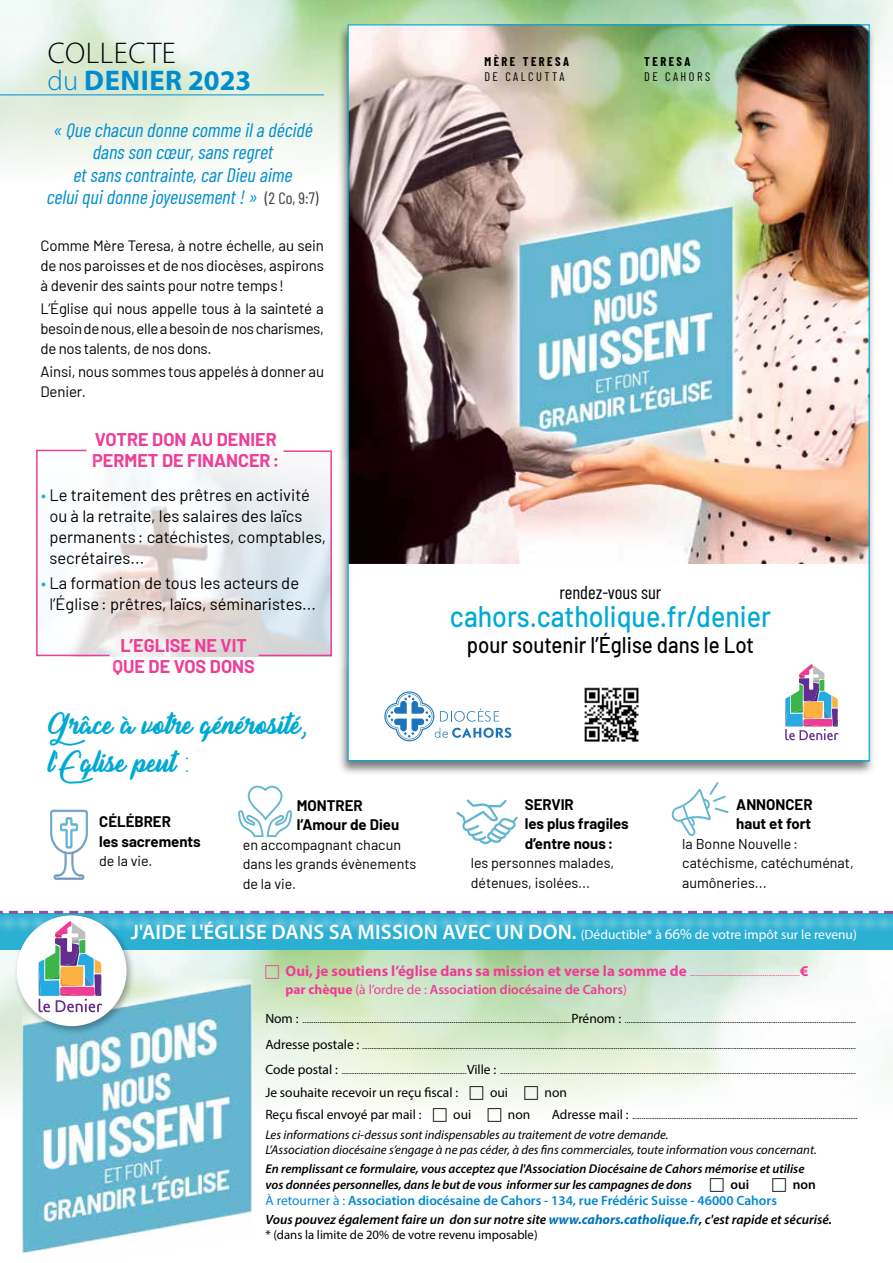
<style>
.page{position:relative;width:893px;height:1263px;background:#fff}
.page>*{position:absolute;margin:0;border:0;box-sizing:border-box;transform-origin:0 0}
.t1{font:31.5px/37.8px "Liar Script";color:#00aad3}
.t2{font:300 30px "Myriad Pro";letter-spacing:.02em;color:#000}
.t3{font:500 29.7px "Barlow";color:#00aad3;scale:.9 1}
.t4{font:700 28.5px "Myriad Pro";color:#008dd0}
.t5{font:500 22.65px "Barlow";color:#000;scale:.9 1}
.t6{font:600 21px "Myriad Pro";color:#fff}
.t7{font:italic 19.5px/22.5px "Barlow Condensed";letter-spacing:-.015em;color:#008dd0;text-align:center}
.t8{font:18.6px "Barlow Condensed";color:#000}
.t9{font:700 18px/21px "Barlow";color:#ee3d96}
.t10{font:16.5px/21px "Barlow";color:#000}
.t11{font:15px/20.2px "Barlow";letter-spacing:-.015em;color:#000;text-align:justify}
.t12{font:700 15px/19.5px "Barlow";color:#000}
.t13{font:14.25px/19.5px "Barlow";color:#000}
.t14{font:italic 600 13.5px/18.3px "Myriad Pro";color:#000}
.t15{font:13.5px "Myriad Pro";color:#000}
.t16{font:600 13.5px "Myriad Pro";color:#ee3d96}
.t17{font:13.5px "Myriad Pro";color:#fff}
.t18{font:600 13.5px "Myriad Pro";color:#000}
.t19{font:italic 12.75px/15px "Myriad Pro";color:#000}
.t20{font:italic 600 12.75px/16.2px "Myriad Pro";color:#000}
.t21{font:12.75px "Myriad Pro";color:#000}
.t22{font:12.45px "Barlow Condensed";letter-spacing:.2em;color:#000}
.t23{font:700 12.45px "Barlow Condensed";letter-spacing:.2em;color:#000}
.t24{font:9px "Myriad Pro";color:#000}
.t25{font:9px "Myriad Pro";color:#ee3d96}
.s1{font-weight:300}
.s2{font-style:normal;font-size:16.5px;color:#414042}
.s3{color:#00aad3}
.s4{font-weight:600;font-size:21px}
.s5{font-size:15px}
.s6{font-weight:700;font-size:15px}
.s7{font-weight:700}
.s8{font-weight:400}
.s9{font-size:13.5px}
.s10{font-weight:400;font-style:normal;color:#0089cf}
.s11{font-style:normal;color:#0089cf}
.s12{font-weight:700;color:#0072bc}
</style>
<div class="page">
<img style="left:0;top:0;width:893px;height:165px">
<div style="left:338px;top:24px;width:537px;height:753px;background:#000;opacity:.51"></div>
<div style="left:348px;top:24px;width:521px;height:736px;background:#fff"></div>
<div style="left:0;top:913px;width:893px;height:37px;background:#2bb0d4"></div>
<img style="left:349px;top:26px;width:519px;height:537px">
<svg style="left:785px;top:664px;width:53px;height:76px"></svg>
<img style="left:584px;top:687px;width:55px;height:55px">
<svg style="left:384px;top:691px;width:127px;height:50px"></svg>
<img style="left:22px;top:980px;width:230px;height:274px">
<svg style="left:0;top:916px;width:893px;height:14px;fill:#43b9d9"></svg>
<svg style="left:0;top:911px;width:893px;height:3px"></svg>
<div style="left:14px;top:912px;width:122px;height:123px;background:#000;opacity:.32"></div>
<div style="left:17px;top:915px;width:109px;height:111px;background:#fff;border-radius:50%"></div>
<svg style="left:39px;top:921px;width:63px;height:91px"></svg>
<svg style="left:456px;top:799px;width:62px;height:45px"></svg>
<svg style="left:671px;top:782px;width:58px;height:54px"></svg>
<svg style="left:238px;top:786px;width:54px;height:51px"></svg>
<svg style="left:50px;top:809px;width:38px;height:71px"></svg>
<hr style="left:0;top:95px;width:324px;height:1px;background:#008dd0">
<img style="left:127px;top:456px;width:130px;height:200px">
<svg style="left:111px;top:486px;width:16px;height:171px"></svg>
<svg style="left:35px;top:449px;width:76px;height:208px"></svg>
<svg style="left:338px;top:453px;width:12px;height:222px"></svg>
<svg style="left:257px;top:450px;width:75px;height:207px"></svg>
<svg style="left:265px;top:964px;width:14px;height:14px"></svg>
<svg style="left:470px;top:1086px;width:13px;height:13px"></svg>
<svg style="left:524px;top:1086px;width:14px;height:13px"></svg>
<h2 class="t2" style="left:48px;top:35px;width:126px">COLLECTE</h2>
<h3 class="t4" style="left:48px;top:62px;width:205px"><span class="s1">DU</span> Deni er 2023</h3>
<h3 class="t7" style="left:46px;top:117px;width:274px">« Quechacun donnecommeiladécidé dansson cœur,sansregret etsanscontrainte,carDieu aime celuiquidonnejoyeusement! » <span class="s2">( 2 C o , 9 : 7 )</span></h3>
<h3 class="t11" style="left:40px;top:234px;width:285px">Comme Mère Teresa, à notre échelle, au sein de nos paroisses et de nos diocèses, aspirons à devenir des saints pour notre temps!</h3>
<h3 class="t11" style="left:40px;top:297px;width:285px">L’église qui nous appelle tous à la sainteté a besoin de nous, elle a besoin de nos charismes, de nos talents, de nos dons.</h3>
<h3 class="t11" style="left:40px;top:360px;width:285px">Ainsi, nous sommes tous appelés à donner au<br>Denier.</h3>
<h3 class="t9" style="left:92px;top:428px;width:189px">VOTRE DON AU DENIER<br>PERMET DE FINANCER:</h3>
<h3 class="t10" style="left:49px;top:483px;width:278px;text-indent:-8px"><span class="s3">•</span> Le traitement des prêtres en activité ou à la retraite, les salaires des laïcs permanents : catéchistes, comptables, secrétaires...</h3>
<h3 class="t10" style="left:49px;top:572px;width:268px;text-indent:-8px"><span class="s3">•</span> La formation de tous les acteurs de l’Église: prêtres, laïcs, séminaristes...</h3>
<h3 class="t9" style="left:112px;top:634px;width:142px;text-align:center">L’EGLISE NE VIT<br>QUE DE VOS DONS</h3>
<h1 class="t1" style="left:48px;top:705px;width:261px">Grâce à votre générosité, l'Eglise peut :</h1>
<h3 class="t12" style="left:99px;top:811px;width:103px">CÉLÉBRER<br>LES SACREMENTS</h3>
<h3 class="t13" style="left:99px;top:850px;width:55px">de la vie.</h3>
<h3 class="t12" style="left:297px;top:794px;width:104px">MONTRER<br>L’AMOUR DE DIEU</h3>
<h3 class="t13" style="left:243px;top:834px;width:175px">en accompagnant chacun dans les grands évènements de la vie.</h3>
<h3 class="t23" style="left:484px;top:53px;width:86px">MÈRE TERESA</h3>
<h3 class="t22" style="left:484px;top:68px;width:82px">de calcutta</h3>
<h3 class="t23" style="left:644px;top:53px;width:48px">TERESA</h3>
<h3 class="t22" style="left:644px;top:68px;width:68px">D e cahors</h3>
<h3 class="t8" style="left:559px;top:579px;width:103px">rendez-vous sur</h3>
<h3 class="t3" style="left:450px;top:595px;width:358px">cahors.catholique.fr/denier</h3>
<h3 class="t5" style="left:467px;top:628px;width:321px">pour soutenir l’église dans le Lot</h3>
<h3 class="t12" style="left:525px;top:793px;width:105px">SERVIR<br>LES PLUS FRAGILES<br>D’ENTRE NOUS:</h3>
<h3 class="t13" style="left:471px;top:852px;width:145px">les personnes malades, détenues, isolées...</h3>
<h3 class="t12" style="left:736px;top:793px;width:78px">ANNONCER<br>HAUT ET FORT</h3>
<h3 class="t13" style="left:682px;top:832px;width:173px">la Bonne Nouvelle: catéchisme, catéchuménat, aumôneries...</h3>
<h3 class="t6" style="left:131px;top:919px;width:24px">J'aide</h3>
<h3 class="t6" style="left:191px;top:919px;width:48px">l'église</h3>
<h3 class="t6" style="left:271px;top:919px;width:14px">dans</h3>
<h3 class="t6" style="left:329px;top:919px;width:58px">sa Mission</h3>
<h3 class="t6" style="left:442px;top:919px;width:13px">avec</h3>
<h3 class="t6" style="left:495px;top:919px;width:48px">un don</h3>
<h3 class="t17" style="left:572px;top:926px;width:287px"><span class="s4">.</span> (Déductible* à <span class="s5">66%</span> de votre impôt sur le revenu)</h3>
<p class="t25" style="left:286px;top:967px;width:524px"><span class="s6">Oui, je soutiens l’église dans sa mission et verse la somme de</span> ...........................................................<span class="s6">€</span></p>
<h3 class="t16" style="left:285px;top:980px;width:343px"><span class="s7">par chèque</span> <span class="s8">(à l’ordre de :</span> Association diocésaine de Cahors<span class="s8">)</span></h3>
<p class="t24" style="left:265px;top:1015px;width:592px"><span class="s9">Nom :</span> ................................................................................................................................................<span class="s9">Prénom :</span> ............................................................................................................................</p>
<p class="t24" style="left:265px;top:1040px;width:592px"><span class="s9">Adresse postale :</span> .........................................................................................................................................................................................................................................................................</p>
<p class="t24" style="left:265px;top:1066px;width:592px"><span class="s9">Code postal :</span> ...................................................................<span class="s9">Ville :</span> ...............................................................................................................................................................................................</p>
<h3 class="t15" style="left:265px;top:1084px;width:194px">Je souhaite recevoir un reçu fiscal :</h3>
<h3 class="t15" style="left:490px;top:1084px;width:20px">oui</h3>
<h3 class="t15" style="left:545px;top:1084px;width:24px">non</h3>
<h3 class="t15" style="left:265px;top:1106px;width:158px">Reçu fiscal envoyé par mail :</h3>
<h3 class="t15" style="left:453px;top:1106px;width:20px">oui</h3>
<h3 class="t15" style="left:508px;top:1106px;width:24px">non</h3>
<p class="t24" style="left:552px;top:1111px;width:307px"><span class="s9">Adresse mail :</span> .........................................................................................................................</p>
<h3 class="t19" style="left:265px;top:1126px;width:553px">Les informations ci-dessus sont indispensables au traitement de votre demande.<br>L’Association diocésaine s’engage à ne pas céder, à des fins commerciales, toute information vous concernant.</h3>
<h3 class="t20" style="left:265px;top:1160px;width:541px">En remplissant ce formulaire, vous acceptez que l'Association Diocésaine de Cahors mémorise et utilise vos données personnelles, dans le but de vous informer sur les campagnes de dons</h3>
<h3 class="t18" style="left:730px;top:1176px;width:20px">oui</h3>
<h3 class="t18" style="left:793px;top:1176px;width:25px">non</h3>
<h3 class="t14" style="left:265px;top:1191px;width:568px"><span class="s10">à retourner à :</span> <span class="s11">Association diocésaine de Cahors - 134, rue Frédéric Suisse - 46000 Cahors<br></span>Vous pouvez également faire un don sur notre site <span class="s12">www.cahors.catholique.fr</span>, c'est rapide et sécurisé.</h3>
<h3 class="t21" style="left:265px;top:1227px;width:274px">* (dans la limite de 20% de votre revenu imposable)</h3>
</div>
